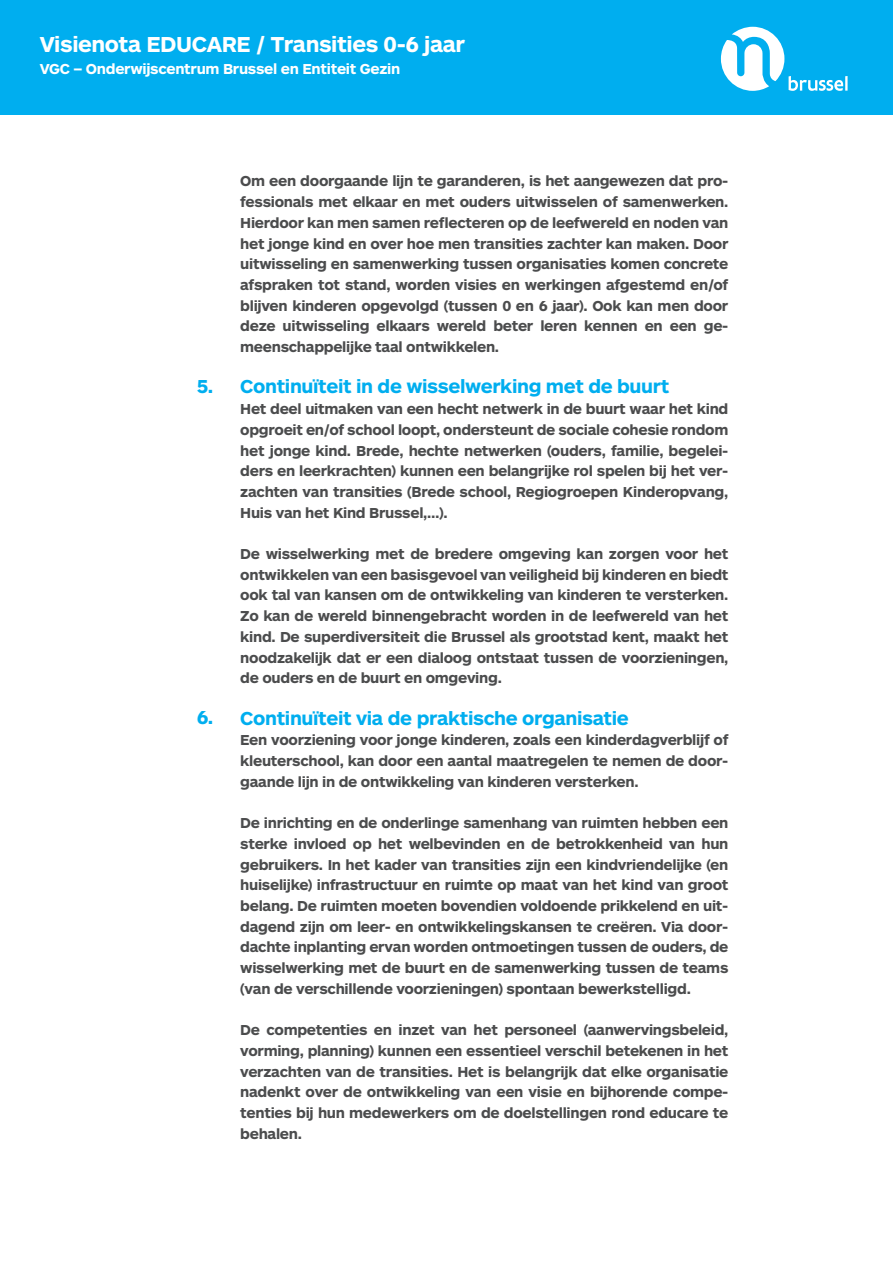
<style>
.page{position:relative;width:893px;height:1263px;background:#fff}
.page>*{position:absolute;margin:0;border:0;box-sizing:border-box;transform-origin:0 0}
.subtitels{font:700 22.5px "ARS Maquette";letter-spacing:-.02em;color:#fff}
.subtitel_blauw{font:700 19.5px "ARS Maquette";letter-spacing:-.02em;color:#00aeef}
.subtitels-2{font:700 19.5px "ARS Maquette";color:#00aeef}
.bodycopy{font:700 15px/20.7px "ARS Maquette";letter-spacing:-.02em;color:#4b4c4d;text-align:justify}
.subtitels-3{font:700 15px "ARS Maquette";letter-spacing:-.02em;color:#fff}
</style>
<div class="page">
<div style="left:0;top:0;width:893px;height:115px;background:#00aeef"></div>
<svg style="left:721px;top:27px;width:126px;height:64px"></svg>
<p class="subtitels" style="left:40px;top:29px;width:427px">Visienota EDUCARE / Transities 0-6 jaar</p>
<p class="subtitels-3" style="left:40px;top:59px;width:362px">VGC – Onderwijscentrum Brussel en Entiteit Gezin</p>
<p class="subtitels-2" style="left:197px;top:373px;width:18px">5.</p>
<p class="subtitels-2" style="left:197px;top:704px;width:18px">6.</p>
<p class="bodycopy" style="left:240px;top:170px;width:490px">Om een doorgaande lijn te garanderen, is het aangewezen dat pro&shy;fessionals met elkaar en met ouders uitwisselen of samenwerken.<br>Hierdoor kan men samen reflecteren op de leefwereld en noden van het jonge kind en over hoe men transities zachter kan maken. Door uitwisseling en samenwerking tussen organisaties komen concrete afspraken tot stand, worden visies en werkingen afgestemd en/of blijven kinderen opgevolgd (tussen 0 en 6 jaar). Ook kan men door deze uitwisseling elkaars wereld beter leren kennen en een ge&shy;meenschappelijke taal ontwikkelen.</p>
<p class="subtitel_blauw" style="left:240px;top:374px;width:431px">Continuïteit in de wisselwerking met de buurt</p>
<p class="bodycopy" style="left:240px;top:398px;width:490px">Het deel uitmaken van een hecht netwerk in de buurt waar het kind opgroeit en/of school loopt, ondersteunt de sociale cohesie rondom het jonge kind. Brede, hechte netwerken (ouders, familie, begelei&shy;ders en leerkrachten) kunnen een belangrijke rol spelen bij het ver&shy;zachten van transities (Brede school, Regiogroepen Kinderopvang, Huis van het Kind Brussel,…).</p>
<p class="bodycopy" style="left:240px;top:543px;width:490px">De wisselwerking met de bredere omgeving kan zorgen voor het ontwikkelen van een basisgevoel van veiligheid bij kinderen en biedt ook tal van kansen om de ontwikkeling van kinderen te versterken.<br>Zo kan de wereld binnengebracht worden in de leefwereld van het kind. De superdiversiteit die Brussel als grootstad kent, maakt het noodzakelijk dat er een dialoog ontstaat tussen de voorzieningen, de ouders en de buurt en omgeving.</p>
<p class="subtitel_blauw" style="left:240px;top:705px;width:390px">Continuïteit via de praktische organisatie</p>
<p class="bodycopy" style="left:240px;top:729px;width:490px">Een voorziening voor jonge kinderen, zoals een kinderdagverblijf of kleuterschool, kan door een aantal maatregelen te nemen de door&shy;gaande lijn in de ontwikkeling van kinderen versterken.</p>
<p class="bodycopy" style="left:240px;top:812px;width:490px">De inrichting en de onderlinge samenhang van ruimten hebben een sterke invloed op het welbevinden en de betrokkenheid van hun gebruikers. In het kader van transities zijn een kindvriendelijke (en huiselijke) infrastructuur en ruimte op maat van het kind van groot belang. De ruimten moeten bovendien voldoende prikkelend en uit&shy;dagend zijn om leer- en ontwikkelingskansen te creëren. Via door&shy;dachte inplanting ervan worden ontmoetingen tussen de ouders, de wisselwerking met de buurt en de samenwerking tussen de teams (van de verschillende voorzieningen) spontaan bewerkstelligd.</p>
<p class="bodycopy" style="left:240px;top:1019px;width:490px">De competenties en inzet van het personeel (aanwervingsbeleid, vorming, planning) kunnen een essentieel verschil betekenen in het verzachten van de transities. Het is belangrijk dat elke organisatie nadenkt over de ontwikkeling van een visie en bijhorende compe&shy;tenties bij hun medewerkers om de doelstellingen rond educare te behalen.</p>
</div>
